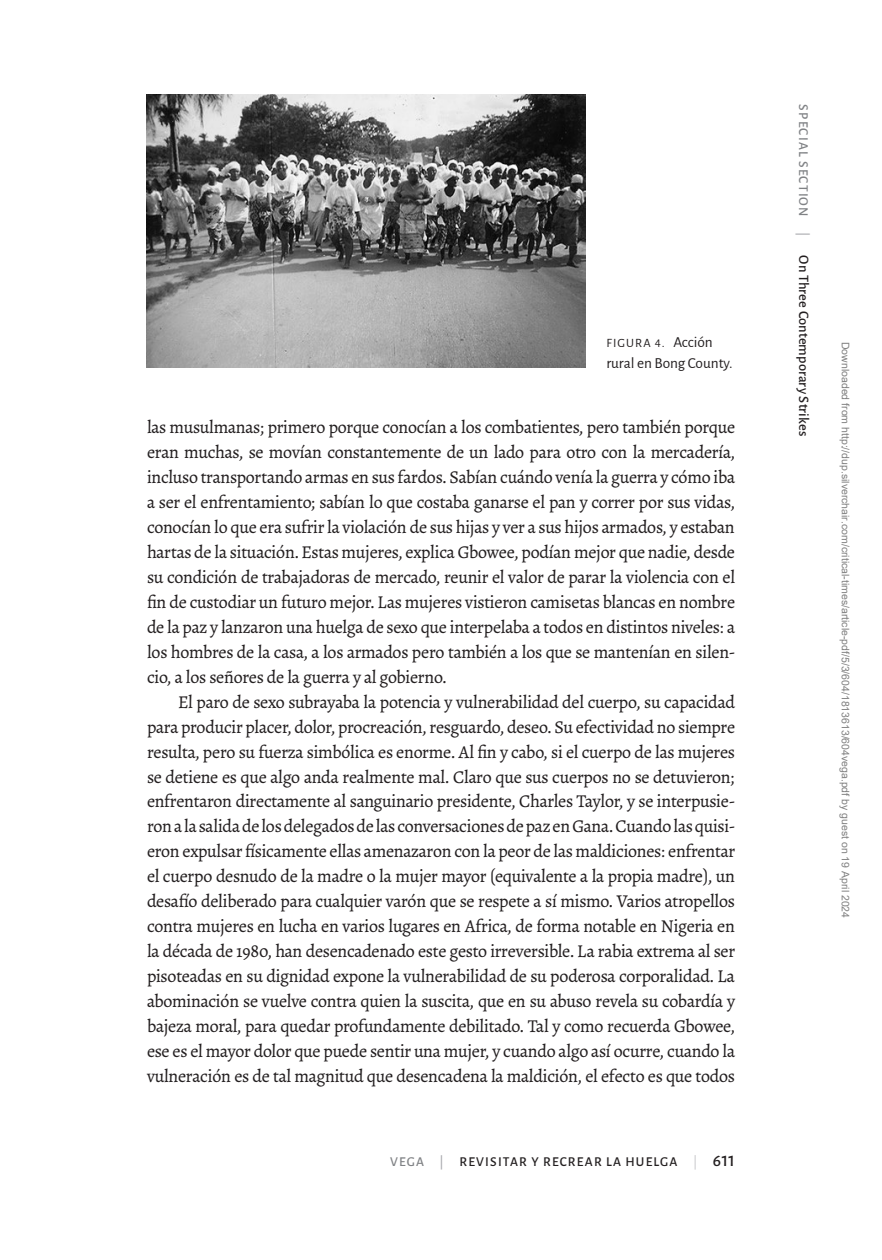
<style>
.page{position:relative;width:882px;height:1260px;background:#fff}
.page>*{position:absolute;margin:0;border:0;box-sizing:border-box;transform-origin:0 0}
.t1{font:18.2px/25px "Merope Basic";letter-spacing:-.01em;color:#231f20;text-align:justify}
.t2{font:15.4px "Alegreya Sans";color:#231f20}
.t3{font:500 14.35px "Alegreya Sans";letter-spacing:.01em;color:#231f20}
.t4{font:500 13.65px "Alegreya Sans";letter-spacing:.09em;color:#231f20}
.t5{font:500 13.65px "Alegreya Sans";letter-spacing:.09em;color:#808285}
.t6{font:12.6px "Alegreya Sans";letter-spacing:.09em;color:#231f20}
.t7{font:10.5px "Arial";color:#808080}
.s1{font-size:15.4px}
.s2{color:#808285}
.s3{color:#a8a9ad}
.s4{font-weight:300;color:#a8a9ad}
.s5{font-size:17.5px}
</style>
<div class="page">
<img style="left:147px;top:95px;width:439px;height:273px">
<p class="t6" style="left:607px;top:334px;width:108px">FIGURA 4. <span class="s1">Acción</span></p>
<p class="t2" style="left:606px;top:352px;width:128px">rural en Bong County.</p>
<p class="t1" style="left:147px;top:414px;width:590px">las musulmanas; primero porque conocían a los combatientes, pero también porque eran muchas, se movían constantemente de un lado para otro con la mercadería, incluso transportando armas en sus fardos. Sabían cuándo venía la guerra y cómo iba a ser el enfrentamiento; sabían lo que costaba ganarse el pan y correr por sus vidas, conocían lo que era sufrir la violación de sus hijas y ver a sus hijos armados, y estaban hartas de la situación. Estas mujeres, explica Gbowee, podían mejor que nadie, desde su condición de trabajadoras de mercado, reunir el valor de parar la violencia con el fin de custodiar un futuro mejor. Las mujeres vistieron camisetas blancas en nombre de la paz y lanzaron una huelga de sexo que interpelaba a todos en distintos niveles: a los hombres de la casa, a los armados pero también a los que se mantenían en silen&shy;cio, a los señores de la guerra y al gobierno.</p>
<p class="t1" style="left:147px;top:688px;width:590px;text-indent:31px">El paro de sexo subrayaba la potencia y vulnerabilidad del cuerpo, su capacidad para producir placer, dolor, procreación, resguardo, deseo. Su efectividad no siempre resulta, pero su fuerza simbólica es enorme. Al fin y cabo, si el cuerpo de las mujeres se detiene es que algo anda realmente mal. Claro que sus cuerpos no se detuvieron; enfrentaron directamente al sanguinario presidente, Charles Taylor, y se interpusie&shy;ron a la salida de los delegados de las conversaciones de paz en Gana. Cuando las quisi&shy;eron expulsar físicamente ellas amenazaron con la peor de las maldiciones: enfrentar el cuerpo desnudo de la madre o la mujer mayor (equivalente a la propia madre), un desafío deliberado para cualquier varón que se respete a sí mismo. Varios atropellos contra mujeres en lucha en varios lugares en Africa, de forma notable en Nigeria en la década de 1980, han desencadenado este gesto irreversible. La rabia extrema al ser pisoteadas en su dignidad expone la vulnerabilidad de su poderosa corporalidad. La abominación se vuelve contra quien la suscita, que en su abuso revela su cobardía y bajeza moral, para quedar profundamente debilitado. Tal y como recuerda Gbowee, ese es el mayor dolor que puede sentir una mujer, y cuando algo así ocurre, cuando la vulneración es de tal magnitud que desencadena la maldición, el efecto es que todos</p>
<p class="t4" style="left:390px;top:1151px;width:346px"><span class="s2">VEGA</span> <span class="s3">|</span> REVISITAR Y RECREAR LA HUELGA <span class="s4">|</span> <span class="s5">611</span></p>
<p class="t5" style="left:813px;top:104px;width:133px;rotate:90deg">SPECIAL SECTION <span class="s3">|</span></p>
<p class="t3" style="left:814px;top:255px;width:182px;rotate:90deg">On Three Contemporary Strikes</p>
<p class="t7" style="left:849px;top:342px;width:578px;rotate:90deg">Downloaded from http://dup.silverchair.com/critical-times/article-pdf/5/3/604/1813613/604vega.pdf by guest on 19 April 2024</p>
</div>
